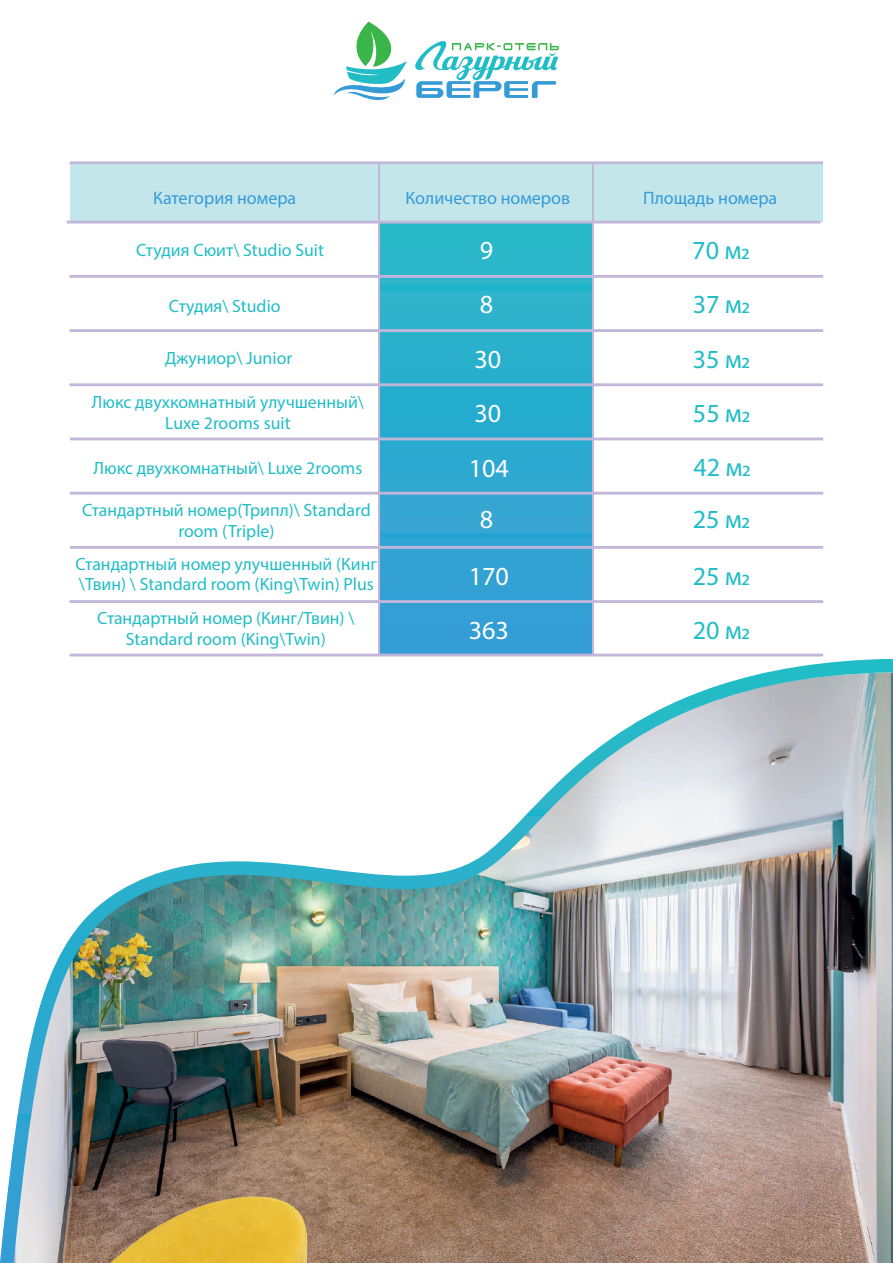
<style>
.page{position:relative;width:893px;height:1263px;background:#fff}
.page>*{position:absolute;margin:0;border:0;box-sizing:border-box;transform-origin:0 0}
.t1{font:26.1px/54.3px "Myriad Pro";color:#21bdc6;text-align:justify}
.t2{font:26.1px/54.6px "Myriad Pro";color:#fff;text-align:center}
.t3{font:18px "Myriad Pro";color:#359bd6}
.t4{font:17.85px/20.7px "Myriad Pro";color:#21bdc6;text-align:center}
</style>
<div class="page">
<svg style="left:334px;top:22px;width:73px;height:79px"></svg>
<svg style="left:415px;top:41px;width:144px;height:57px"></svg>
<img style="left:0;top:659px;width:893px;height:604px">
<svg style="left:380px;top:223px;width:212px;height:431px;background:#2eaacf"></svg>
<div style="left:70px;top:163px;width:752px;height:59px;background:#c3e6eb"></div>
<svg style="left:70px;top:275px;width:753px;height:3px;background:#c1bada"></svg>
<svg style="left:67px;top:221px;width:753px;height:2px"></svg>
<hr style="left:378px;top:162px;width:2px;height:492px;background:#c2b7d9">
<hr style="left:592px;top:163px;width:2px;height:492px;background:#c2b7d9">
<svg style="left:70px;top:329px;width:753px;height:3px;background:#c1b9da"></svg>
<svg style="left:70px;top:383px;width:753px;height:3px;background:#c1bcdb"></svg>
<hr style="left:70px;top:438px;width:753px;height:2px;background:#c2b7d9">
<svg style="left:70px;top:492px;width:753px;height:3px;background:#c2bcdb"></svg>
<svg style="left:70px;top:546px;width:753px;height:3px;background:#c1b9da"></svg>
<svg style="left:70px;top:600px;width:753px;height:3px;background:#c1b9da"></svg>
<hr style="left:70px;top:654px;width:753px;height:2px;background:#c2b7d9">
<svg style="left:70px;top:161px;width:753px;height:3px;background:#cac0de"></svg>
<p class="t3" style="left:153px;top:187px;width:145px">Категория номера</p>
<p class="t3" style="left:406px;top:187px;width:166px">Количество номеров</p>
<p class="t3" style="left:643px;top:187px;width:136px">Площадь номера</p>
<p class="t4" style="left:136px;top:240px;width:189px">Студия Сюит\ Studio Suit</p>
<p class="t4" style="left:169px;top:296px;width:113px">Студия\ Studio</p>
<p class="t4" style="left:165px;top:347px;width:128px">Джуниор\ Junior</p>
<p class="t4" style="left:92px;top:391px;width:274px">Люкс двухкомнатный улучшенный\<br>Luxe 2rooms suit</p>
<p class="t4" style="left:94px;top:457px;width:270px">Люкс двухкомнатный\ Luxe 2rooms</p>
<p class="t4" style="left:82px;top:499px;width:290px">Стандартный номер(Трипл)\ Standard room (Triple)</p>
<h1 class="t2" style="left:480px;top:222px;width:15px">9</h1>
<h1 class="t1" style="left:692px;top:223px;width:60px">70 м2<br>37 м2<br>35 м2<br>55 м2<br>42 м2</h1>
<h1 class="t1" style="left:693px;top:490px;width:59px;line-height:57px">25 м2<br>25 м2</h1>
<h1 class="t1" style="left:693px;top:603px;width:59px">20 м2</h1>
<h1 class="t2" style="left:469px;top:276px;width:42px">8<br>30<br>30<br>104</h1>
<h1 class="t2" style="left:469px;top:490px;width:42px;line-height:57px">8<br>170</h1>
<h1 class="t2" style="left:469px;top:603px;width:42px">363</h1>
<p class="t4" style="left:76px;top:553px;width:303px;text-align:left">Стандартный номер улучшенный (Кинг \Твин) \ Standard room (King\Twin) Plus</p>
<p class="t4" style="left:97px;top:607px;width:259px">Стандартный номер (Кинг/Твин) \<br>Standard room (King\Twin)</p>
</div>
